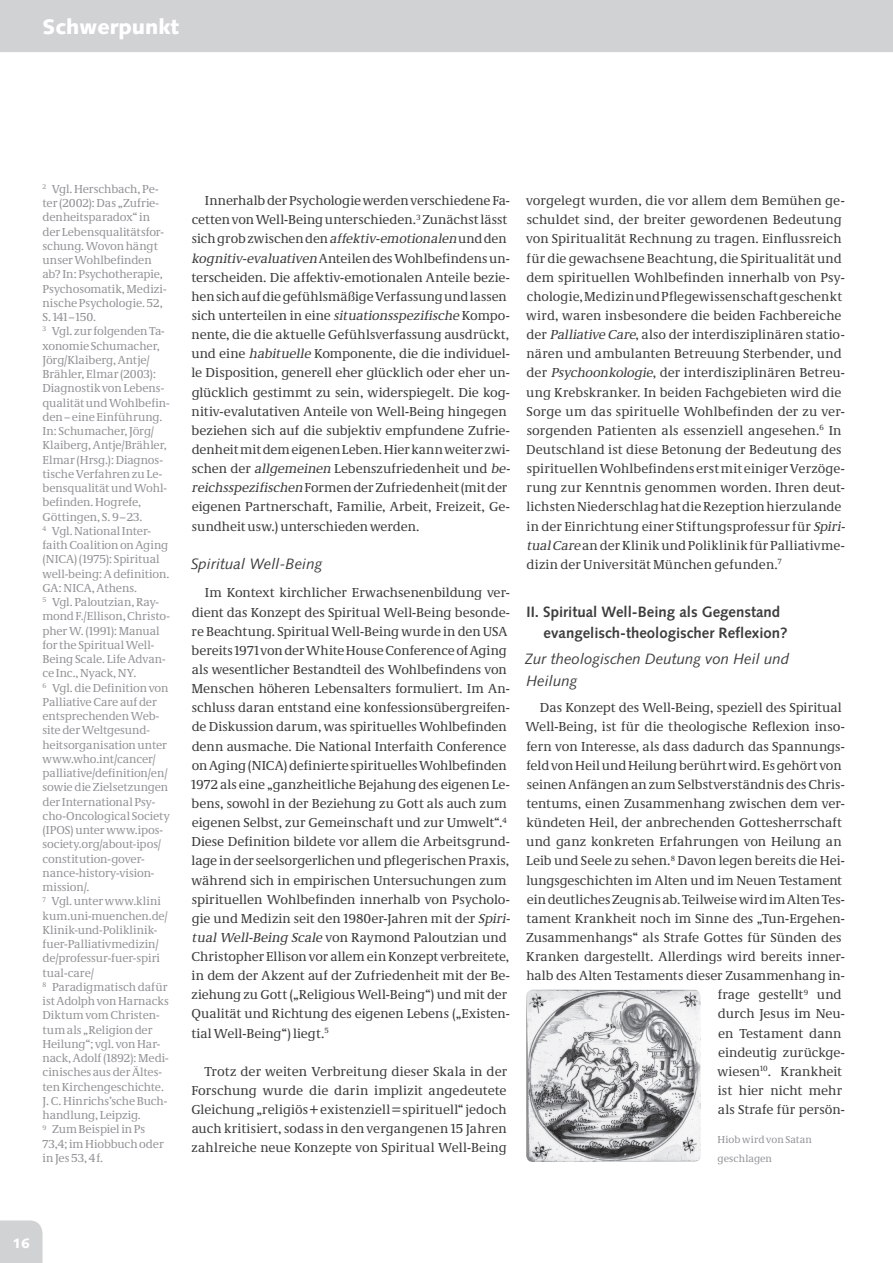
<style>
.page{position:relative;width:893px;height:1263px;background:#fff}
.page>*{position:absolute;margin:0;border:0;box-sizing:border-box;transform-origin:0 0}
.t1{font:900 21px "Syntax LT Std";color:#fff}
.t2{font:700 15px/21.3px "Syntax LT Std";color:#3e3e3f}
.t3{font:italic 15px/21.3px "Syntax LT Std";color:#3e3e3f}
.t4{font:13.5px/19.2px "Neue Demos";color:#3e3e3f}
.t5{font:900 13.5px "Syntax LT Std";color:#fff}
.t6{font:12px/14.2px "Neue Demos";letter-spacing:-.005em;color:#939598}
.t7{font:10.5px/19.2px "Neue Demos";letter-spacing:.005em;color:#939598}
.s1{font-style:italic}
</style>
<div class="page">
<div style="left:0;top:0;width:893px;height:52px;background:#d1d2d4"></div>
<div style="left:0;top:1220px;width:43px;height:43px;background:#d1d2d4"></div>
<img style="left:526px;top:990px;width:175px;height:172px;border-radius:7px">
<h1 class="t1" style="left:43px;top:14px;width:138px">Schwerpunkt</h1>
<p class="t6" style="left:43px;top:183px;width:129px"><sup>2</sup> Vgl. Herschbach, Pe&shy;ter (2002): Das „Zufrie&shy;denheitsparadox“ in der Lebensqualitätsfor&shy;schung. Wovon hängt unser Wohlbefinden ab? In: Psychotherapie,<br>Psychosomatik, Medizi&shy;nische Psychologie. 52,<br>S. 141 – 150.<br><sup>3</sup> Vgl. zur folgenden Ta&shy;xonomie Schumacher,<br>Jörg/Klaiberg, Antje/<br>Brähler, Elmar (2003):<br>Diagnostik von Lebens&shy;qualität und Wohlbefin&shy;den – eine Einführung.<br>In: Schumacher, Jörg/<br>Klaiberg, Antje/Brähler,<br>Elmar (Hrsg.): Diagnos&shy;tische Verfahren zu Le&shy;bensqualität und Wohl&shy;befinden. Hogrefe,<br>Göttingen, S. 9 – 23.<br><sup>4</sup> Vgl. National Inter&shy;faith Coalition on Aging (NICA) (1975): Spiritual well-being: A definition.<br>GA: NICA, Athens.<br><sup>5</sup> Vgl. Paloutzian, Ray&shy;mond F./Ellison, Christo&shy;pher W. (1991): Manual for the Spiritual Well-<br>Being Scale. Life Advan&shy;ce Inc., Nyack, NY.<br><sup>6</sup> Vgl. die Definition von<br>Palliative Care auf der entsprechenden Web&shy;site der Weltgesund&shy;heitsorganisation unter www.who.int/cancer/ palliative/definition/en/ sowie die Zielsetzungen der International Psy&shy;cho-Oncological Society (IPOS) unter www.ipos&shy;society.org/about-ipos/ constitution-gover&shy;nance-history-vision&shy;mission/.<br><sup>7</sup> Vgl. unter www.klini kum.uni-muenchen.de/<br>Klinik-und-Poliklinik&shy;fuer-Palliativmedizin/ de/professur-fuer-spiri tual-care/<br><sup>8</sup> Paradigmatisch dafür ist Adolph von Harnacks<br>Diktum vom Christen&shy;tum als „Religion der<br>Heilung“; vgl. von Har&shy;nack, Adolf (1892): Medi&shy;cinisches aus der Ältes&shy;ten Kirchengeschichte.<br>J. C. Hinrichs’sche Buch&shy;handlung, Leipzig.<br><sup>9</sup> Zum Beispiel in Ps<br>73,4; im Hiobbuch oder in Jes 53, 4 f.</p>
<p class="t4" style="left:191px;top:192px;width:322px;text-indent:14px">Innerhalb der Psychologie werden verschiedene Fa&shy;cetten von Well-Being unterschieden.<sup>3</sup> Zunächst lässt sich grob zwischen den <span class="s1">affektiv-emotionalen</span> und den <span class="s1">kognitiv-evaluativen</span> Anteilen des Wohlbefindens un&shy;terscheiden. Die affektiv-emotionalen Anteile bezie&shy;hen sich auf die gefühlsmäßige Verfassung und lassen sich unterteilen in eine <span class="s1">situationsspezifische</span> Kompo&shy;nente, die die aktuelle Gefühlsverfassung ausdrückt, und eine <span class="s1">habituelle</span> Komponente, die die individuel&shy;le Disposition, generell eher glücklich oder eher un&shy;glücklich gestimmt zu sein, widerspiegelt. Die kog&shy;nitiv-evalutativen Anteile von Well-Being hingegen beziehen sich auf die subjektiv empfundene Zufrie&shy;denheit mit dem eigenen Leben. Hier kann weiter zwi&shy;schen der <span class="s1">allgemeinen</span> Lebenszufriedenheit und <span class="s1">be&shy;reichsspezifischen</span> Formen der Zufriedenheit (mit der eigenen Partnerschaft, Familie, Arbeit, Freizeit, Ge&shy;sundheit usw.) unterschieden werden.</p>
<p class="t3" style="left:191px;top:553px;width:133px">Spiritual Well-Being</p>
<p class="t4" style="left:191px;top:585px;width:323px;text-indent:14px">Im Kontext kirchlicher Erwachsenenbildung ver&shy;dient das Konzept des Spiritual Well-Being besonde&shy;re Beachtung. Spiritual Well-Being wurde in den USA bereits 1971 von der White House Conference of Aging als wesentlicher Bestandteil des Wohlbefindens von Menschen höheren Lebensalters formuliert. Im An&shy;schluss daran entstand eine konfessionsübergreifen&shy;de Diskussion darum, was spirituelles Wohlbefinden denn ausmache. Die National Interfaith Conference on Aging (NICA) definierte spirituelles Wohlbefinden 1972 als eine „ganzheitliche Bejahung des eigenen Le&shy;bens, sowohl in der Beziehung zu Gott als auch zum eigenen Selbst, zur Gemeinschaft und zur Umwelt“.<sup>4<br></sup>Diese Definition bildete vor allem die Arbeitsgrund&shy;lage in der seelsorgerlichen und pflegerischen Praxis, während sich in empirischen Untersuchungen zum spirituellen Wohlbefinden innerhalb von Psycholo&shy;gie und Medizin seit den 1980er-Jahren mit der <span class="s1">Spiri&shy;tual Well-Being Scale</span> von Raymond Paloutzian und Christopher Ellison vor allem ein Konzept verbreitete, in dem der Akzent auf der Zufriedenheit mit der Be&shy;ziehung zu Gott („Religious Well-Being“) und mit der Qualität und Richtung des eigenen Lebens („Existen&shy;tial Well-Being“) liegt.<sup>5</sup></p>
<p class="t4" style="left:191px;top:1063px;width:317px;text-align:justify;text-indent:13px">Trotz der weiten Verbreitung dieser Skala in der Forschung wurde die darin implizit angedeutete Gleichung „religiös + existenziell = spirituell“ jedoch auch kritisiert, sodass in den vergangenen 15 Jahren zahlreiche neue Konzepte von Spiritual Well-Being</p>
<p class="t4" style="left:526px;top:192px;width:322px">vorgelegt wurden, die vor allem dem Bemühen ge&shy;schuldet sind, der breiter gewordenen Bedeutung von Spiritualität Rechnung zu tragen. Einflussreich für die gewachsene Beachtung, die Spiritualität und dem spirituellen Wohlbefinden innerhalb von Psy&shy;chologie, Medizin und Pflegewissenschaft geschenkt wird, waren insbesondere die beiden Fachbereiche der <span class="s1">Palliative Care</span>, also der interdisziplinären statio&shy;nären und ambulanten Betreuung Sterbender, und der <span class="s1">Psychoonkologie</span>, der interdisziplinären Betreu&shy;ung Krebskranker. In beiden Fachgebieten wird die Sorge um das spirituelle Wohlbefinden der zu ver&shy;sorgenden Patienten als essenziell angesehen.<sup>6</sup> In Deutschland ist diese Betonung der Bedeutung des spirituellen Wohlbefindens erst mit einiger Verzöge&shy;rung zur Kenntnis genommen worden. Ihren deut&shy;lichsten Niederschlag hat die Rezeption hierzulande in der Einrichtung einer Stiftungsprofessur für <span class="s1">Spiri&shy;tualCare</span> an der Klinik und Poliklinik für Palliativme&shy;dizin der Universität München gefunden.<sup>7</sup></p>
<p class="t2" style="left:544px;top:601px;width:246px;text-indent:-17px">II. Spiritual Well-Being als Gegenstand evangelisch-theologischer Reflexion?</p>
<p class="t3" style="left:525px;top:649px;width:266px">Zur theologischen Deutung von Heil und<br>Heilung</p>
<p class="t4" style="left:526px;top:699px;width:321px;text-align:right">Das Konzept des Well-Being, speziell des Spiritual Well-Being, ist für die theologische Reflexion inso&shy;fern von Interesse, als dass dadurch das Spannungs&shy;feld von Heil und Heilung berührt wird. Es gehört von seinen Anfängen an zum Selbstverständnis des Chris&shy;tentums, einen Zusammenhang zwischen dem ver&shy;kündeten Heil, der anbrechenden Gottesherrschaft und ganz konkreten Erfahrungen von Heilung an Leib und Seele zu sehen.<sup>8</sup> Davon legen bereits die Hei&shy;lungsgeschichten im Alten und im Neuen Testament ein deutliches Zeugnis ab. Teilweise wird im Alten Tes&shy;tament Krankheit noch im Sinne des „Tun-Ergehen-Zusammenhangs“ als Strafe Gottes für Sünden des Kranken dargestellt. Allerdings wird bereits inner&shy;halb des Alten Testaments dieser Zusammenhang in&shy;frage gestellt<sup>9</sup> und<br>durch Jesus im Neu-<br>en Testament dann<br>eindeutig zurückge-<br>wiesen<sup>10</sup>. Krankheit<br>ist hier nicht mehr<br>als Strafe für persön-</p>
<p class="t7" style="left:718px;top:1131px;width:96px">Hiob wird von Satan geschlagen</p>
<p class="t5" style="left:13px;top:1235px;width:19px">16</p>
</div>
